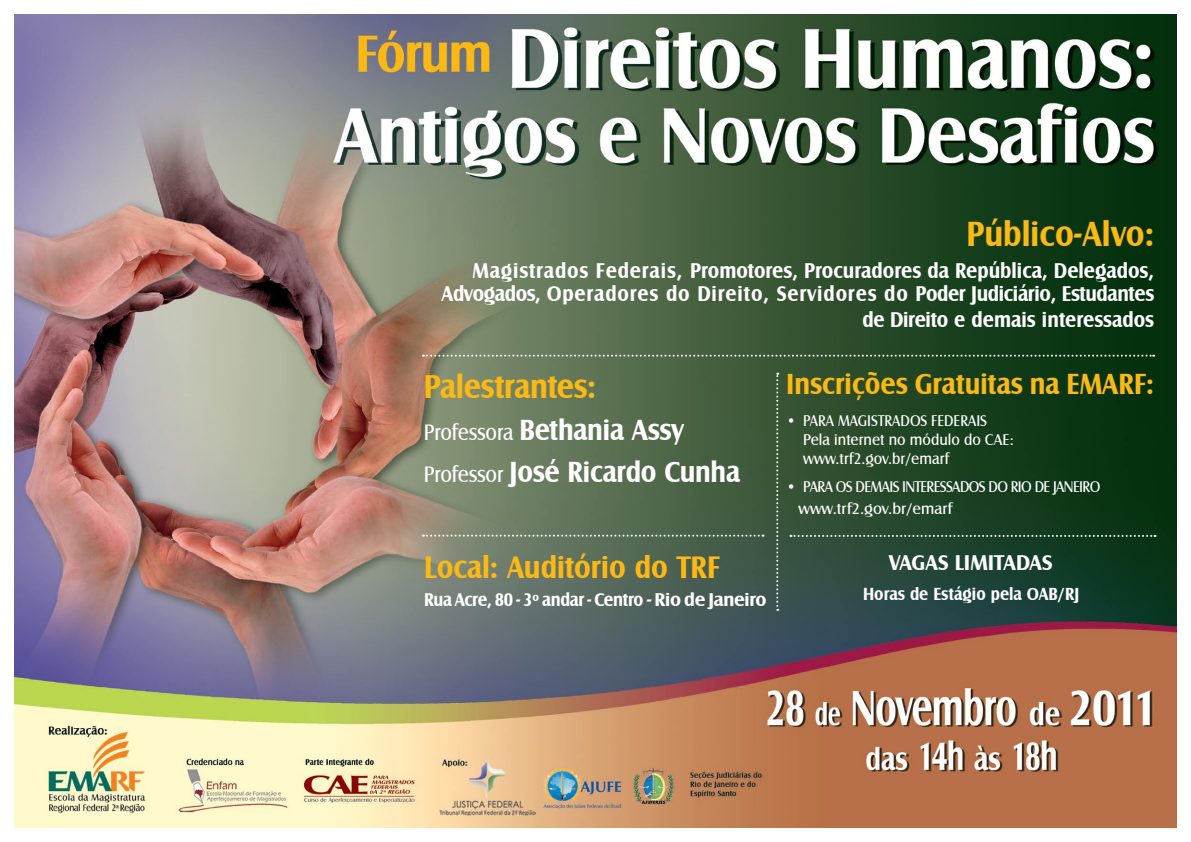
<style>
.page{position:relative;width:1191px;height:842px;background:#fff}
.page>*{position:absolute;margin:0;border:0;box-sizing:border-box;transform-origin:0 0}
.t1{font:700 36px "Castle T";color:#fdb913;scale:.9 1}
.t2{font:700 34px "Castle T";letter-spacing:-.01em;color:#fdb913;scale:.9 1}
.t3{font:700 32px "Castle T";color:#fdb913;scale:.9 1}
.t4{font:700 30px/41.6px "Castle T";letter-spacing:-.01em;color:#fff;scale:.9 1}
.t5{font:700 30px "Castle T";color:#fdb913;scale:.9 1}
.t6{font:700 22px/23px "Castle T";color:#fff;text-align:right;scale:.9 1}
.t7{font:700 22px "Castle T";color:#fff;scale:.95 1}
.t8{font:700 19px "Castle T";letter-spacing:-.02em;color:#fff;scale:.9 1}
.t9{font:700 18px "Castle T";color:#fff;scale:.9 1}
.t10{font:16px/19.2px "Castle T";color:#fff;scale:.95 1}
.t11{font:16px/22px "Castle T";letter-spacing:-.04em;color:#fff;scale:.95 1}
.s1{font-weight:400;font-size:23px}
</style>
<div class="page">
<img style="left:14px;top:14px;width:1162px;height:813px">
<svg style="left:776px;top:373px;width:2px;height:238px"></svg>
<svg style="left:423px;top:355px;width:731px;height:2px"></svg>
<svg style="left:423px;top:535px;width:340px;height:2px"></svg>
<svg style="left:790px;top:535px;width:365px;height:2px"></svg>
<h1 class="t1" style="left:966px;top:213px;width:210px">Público-Alvo:</h1>
<p class="t6" style="left:441px;top:259px;width:793px">Magistrados Federais, Promotores, Procuradores da República, Delegados,<br>Advogados, Operadores do Direito, Servidores do Poder Judiciário, Estudantes</p>
<p class="t6" style="left:862px;top:308px;width:325px">de Direito e demais interessados</p>
<h2 class="t2" style="left:424px;top:368px;width:193px">Palestrantes:</h2>
<h3 class="t4" style="left:424px;top:409px;width:353px"><span class="s1">Professora</span> Bethania Assy<br><span class="s1">Professor</span> José Ricardo Cunha</h3>
<h3 class="t3" style="left:424px;top:549px;width:330px">Local: Auditório do TRF</h3>
<p class="t8" style="left:424px;top:589px;width:382px">Rua Acre, 80 - 3º andar - Centro - Rio de Janeiro</p>
<h3 class="t5" style="left:786px;top:367px;width:410px">Inscrições Gratuitas na EMARF:</h3>
<p class="t10" style="left:803px;top:411px;width:223px;text-indent:-17px">• PARA MAGISTRADOS FEDERAIS<br>Pela internet no módulo do CAE: www.trf2.gov.br/emarf</p>
<p class="t11" style="left:798px;top:476px;width:319px;text-indent:-12px">• PARA OS DEMAIS INTERESSADOS DO RIO DE JANEIRO www.trf2.gov.br/emarf</p>
<p class="t7" style="left:889px;top:550px;width:174px">VAGAS LIMITADAS</p>
<p class="t9" style="left:863px;top:584px;width:242px">Horas de Estágio pela OAB/RJ</p>
</div>
